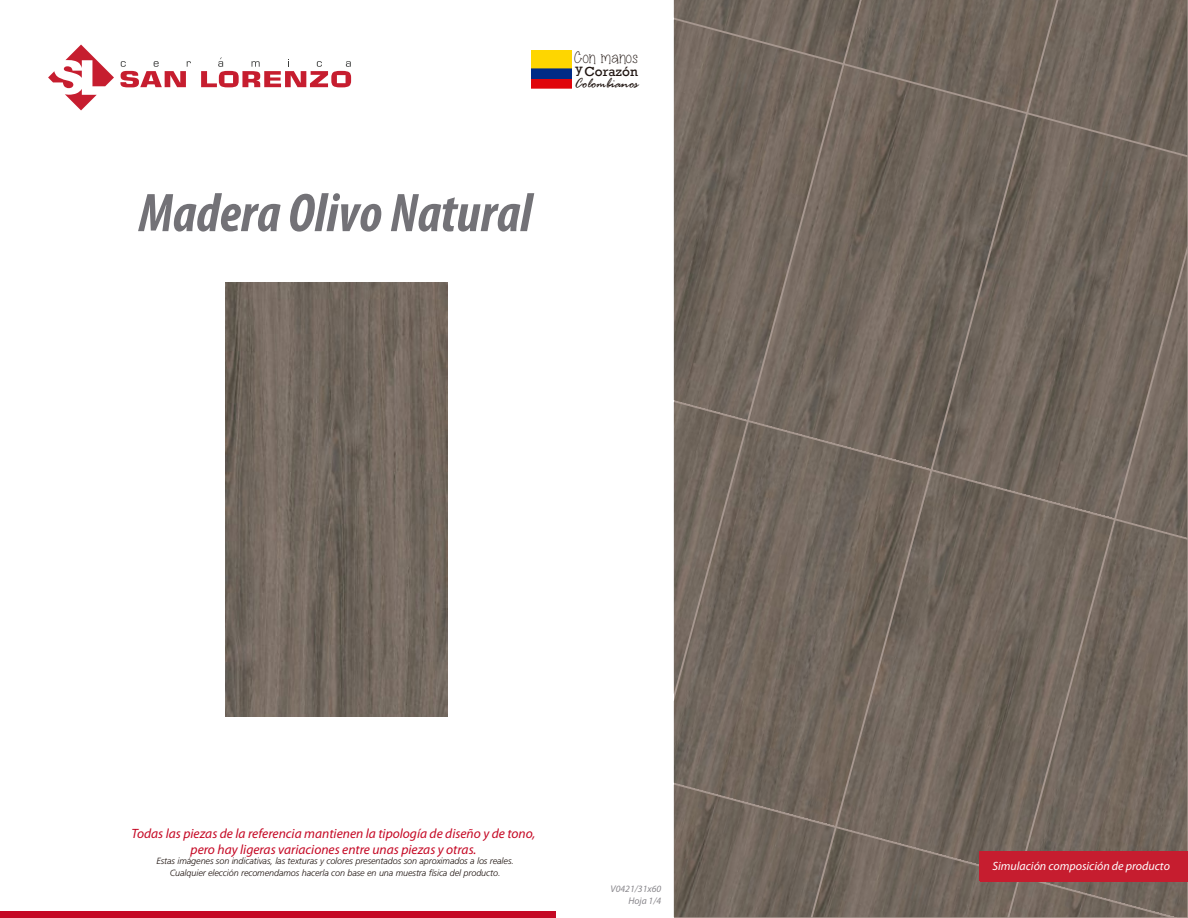
<style>
.page{position:relative;width:1188px;height:918px;background:#fff}
.page>*{position:absolute;margin:0;border:0;box-sizing:border-box;transform-origin:0 0}
.t1{font:italic 700 condensed 54.9px "Myriad Pro";color:#737277}
.t2{font:16.95px "Miss Smarty Pants Skinny";letter-spacing:.01em;color:#1f1410}
.t3{font:italic 15px "Rage";letter-spacing:-.01em;color:#1f1410}
.t4{font:italic 13.5px/16.2px "Myriad Pro";color:#c50824;text-align:center}
.t5{font:13.5px "Rockwell";letter-spacing:.01em;color:#1f1410}
.t6{font:italic 12px "Myriad Pro";color:#fff}
.t7{font:italic 9.75px/11.6px "Myriad Pro";color:#89878c;text-align:right}
.t8{font:italic 300 9px/12px "Frutiger LT Std";letter-spacing:-.005em;color:#1f1410;text-align:center}
</style>
<div class="page">
<img style="left:674px;top:0;width:171px;height:63px">
<img style="left:674px;top:20px;width:168px;height:400px">
<img style="left:1028px;top:0;width:159px;height:114px">
<img style="left:749px;top:65px;width:277px;height:404px">
<img style="left:845px;top:0;width:211px;height:112px">
<img style="left:933px;top:114px;width:254px;height:404px">
<img style="left:674px;top:402px;width:73px;height:20px">
<img style="left:1020px;top:520px;width:167px;height:397px">
<img style="left:837px;top:471px;width:277px;height:380px">
<img style="left:674px;top:826px;width:161px;height:91px">
<img style="left:674px;top:422px;width:256px;height:404px">
<img style="left:813px;top:828px;width:205px;height:89px">
<svg style="left:531px;top:79px;width:41px;height:9px"></svg>
<div style="left:531px;top:68px;width:41px;height:11px;background:#002b86"></div>
<svg style="left:531px;top:51px;width:41px;height:17px"></svg>
<div style="left:980px;top:852px;width:208px;height:30px;background:#c61d2f"></div>
<svg style="left:48px;top:45px;width:66px;height:65px"></svg>
<svg style="left:201px;top:57px;width:150px;height:30px"></svg>
<svg style="left:120px;top:61px;width:71px;height:26px"></svg>
<div style="left:979px;top:851px;width:209px;height:30px;background:#c61d2f"></div>
<div style="left:0;top:911px;width:556px;height:7px;background:#c50824"></div>
<img style="left:225px;top:283px;width:222px;height:434px">
<h2 class="t2" style="left:574px;top:48px;width:65px">Con manos</h2>
<h3 class="t5" style="left:584px;top:63px;width:55px">Corazón</h3>
<h3 class="t3" style="left:574px;top:76px;width:66px">Colombianos</h3>
<h3 class="t5" style="left:575px;top:60px;width:9px">y</h3>
<h1 class="t1" style="left:139px;top:184px;width:395px">Madera Olivo Natural</h1>
<h3 class="t4" style="left:132px;top:825px;width:406px">Todas las piezas de la referencia mantienen la tipología de diseño y de tono, pero hay ligeras variaciones entre unas piezas y otras.</h3>
<p class="t8" style="left:156px;top:855px;width:359px">Estas imágenes son indicativas, las texturas y colores presentados son aproximados a los reales.<br>Cualquier elección recomendamos hacerla con base en una muestra física del producto.</p>
<h3 class="t6" style="left:993px;top:860px;width:179px">Simulación composición de producto</h3>
<p class="t7" style="left:611px;top:884px;width:52px">V0421/31x60<br>Hoja 1/4</p>
</div>
